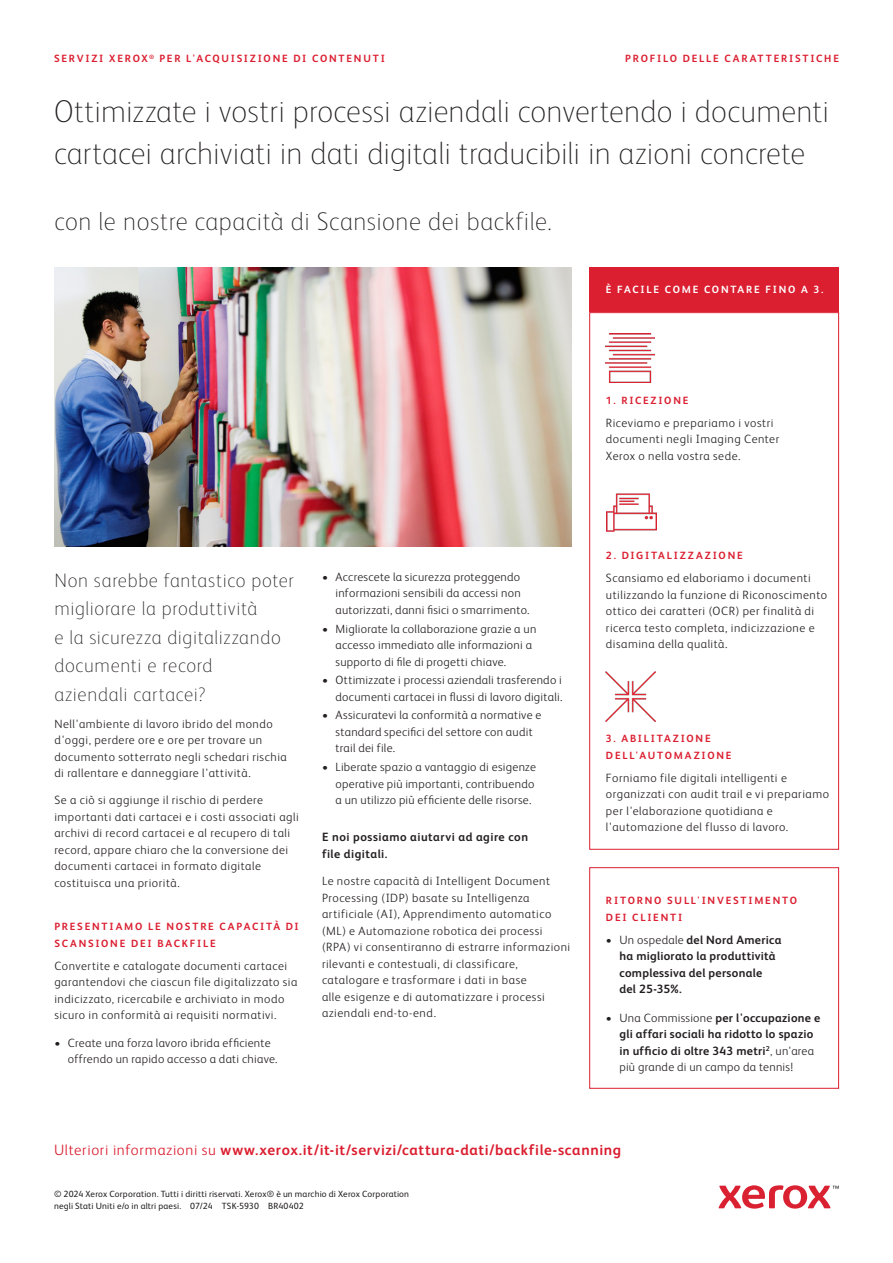
<style>
.page{position:relative;width:893px;height:1263px;background:#fff}
.page>*{position:absolute;margin:0;border:0;box-sizing:border-box;transform-origin:0 0}
.Page_Title{font:100 31.5px/42px "Xerox Sans";letter-spacing:.005em;color:#231f20}
.Page_Title-2{font:100 25.5px "Xerox Sans";letter-spacing:.02em;color:#231f20}
.Intro{font:100 19.5px/28.5px "Xerox Sans";letter-spacing:.035em;color:#231f20}
.Call_to_action{font:700 15px "Xerox Sans";letter-spacing:.04em;color:#db1e30}
.Body_Text{font:300 12px/16.5px "Xerox Sans";letter-spacing:.04em;color:#231f20}
.Body_Text-2{font:300 12px/16.5px "Xerox Sans";letter-spacing:.02em;color:#231f20}
.Body_Subhead_Level_2{font:700 12px/16.5px "Xerox Sans";letter-spacing:.025em;color:#231f20}
.Body_Subhead{font:700 10.5px/16.5px "Xerox Sans";letter-spacing:.17em;color:#db1e30}
.Body_Subhead-2{font:700 10.5px "Xerox Sans";letter-spacing:.165em;color:#fff}
.Legal{font:9px/12px "Xerox Sans";letter-spacing:.02em;color:#231f20}
.s1{font-weight:300}
</style>
<div class="page">
<svg style="left:719px;top:1185px;width:120px;height:23px"></svg>
<img style="left:54px;top:267px;width:518px;height:279px">
<div style="left:589px;top:312px;width:250px;height:538px;border:1px solid #db1e30"></div>
<div style="left:589px;top:867px;width:250px;height:222px;border:1px solid #db1e30"></div>
<div style="left:589px;top:267px;width:250px;height:45px;background:#db1e30"></div>
<img style="left:605px;top:333px;width:50px;height:50px">
<img style="left:606px;top:672px;width:50px;height:49px">
<img style="left:606px;top:493px;width:50px;height:39px">
<p class="Body_Subhead" style="left:54px;top:50px;width:332px">SERVIZI XEROX<sup>®</sup> PER L'ACQUISIZIONE DI CONTENUTI</p>
<p class="Body_Subhead" style="left:625px;top:50px;width:215px">PROFILO DELLE CARATTERISTICHE</p>
<p class="Page_Title" style="left:54px;top:89px;width:776px">Ottimizzate i vostri processi aziendali convertendo i documenti cartacei archiviati in dati digitali traducibili in azioni concrete</p>
<p class="Page_Title-2" style="left:54px;top:204px;width:499px">con le nostre capacità di Scansione dei backfile.</p>
<p class="Body_Subhead-2" style="left:606px;top:282px;width:219px">È FACILE COME CONTARE FINO A 3.</p>
<p class="Body_Subhead" style="left:606px;top:391px;width:84px">1. RICEZIONE</p>
<p class="Body_Text" style="left:606px;top:414px;width:175px">Riceviamo e prepariamo i vostri documenti negli Imaging Center<br>Xerox o nella vostra sede.</p>
<p class="Intro" style="left:54px;top:565px;width:241px">Non sarebbe fantastico poter migliorare la produttività<br>e la sicurezza digitalizzando documenti e record<br>aziendali cartacei?</p>
<p class="Body_Text" style="left:54px;top:715px;width:234px">Nell'ambiente di lavoro ibrido del mondo d'oggi, perdere ore e ore per trovare un documento sotterrato negli schedari rischia di rallentare e danneggiare l'attività.</p>
<p class="Body_Text" style="left:54px;top:791px;width:246px">Se a ciò si aggiunge il rischio di perdere importanti dati cartacei e i costi associati agli archivi di record cartacei e al recupero di tali record, appare chiaro che la conversione dei documenti cartacei in formato digitale costituisca una priorità.</p>
<p class="Body_Subhead" style="left:54px;top:918px;width:246px">PRESENTIAMO LE NOSTRE CAPACITÀ DI<br>SCANSIONE DEI BACKFILE</p>
<p class="Body_Text" style="left:54px;top:957px;width:245px">Convertite e catalogate documenti cartacei garantendovi che ciascun file digitalizzato sia indicizzato, ricercabile e archiviato in modo sicuro in conformità ai requisiti normativi.</p>
<p class="Body_Text" style="left:68px;top:1034px;width:211px;text-indent:-14px">• Create una forza lavoro ibrida efficiente offrendo un rapido accesso a dati chiave.</p>
<p class="Body_Text" style="left:336px;top:568px;width:196px;text-indent:-14px">• Accrescete la sicurezza proteggendo informazioni sensibili da accessi non autorizzati, danni fisici o smarrimento.</p>
<p class="Body_Text" style="left:336px;top:620px;width:202px;text-indent:-14px">• Migliorate la collaborazione grazie a un accesso immediato alle informazioni a supporto di file di progetti chiave.</p>
<p class="Body_Text-2" style="left:322px;top:671px;width:242px;text-align:right">• Ottimizzate i processi aziendali trasferendo i documenti cartacei in flussi di lavoro digitali.</p>
<p class="Body_Text-2" style="left:336px;top:706px;width:207px;text-indent:-14px">• Assicuratevi la conformità a normative e standard specifici del settore con audit trail dei file.</p>
<p class="Body_Text-2" style="left:336px;top:758px;width:202px;text-indent:-14px">• Liberate spazio a vantaggio di esigenze operative più importanti, contribuendo a un utilizzo più efficiente delle risorse.</p>
<p class="Body_Subhead_Level_2" style="left:322px;top:828px;width:208px">E noi possiamo aiutarvi ad agire con file digitali.</p>
<p class="Body_Text" style="left:322px;top:872px;width:250px">Le nostre capacità di Intelligent Document Processing (IDP) basate su Intelligenza artificiale (AI), Apprendimento automatico (ML) e Automazione robotica dei processi (RPA) vi consentiranno di estrarre informazioni rilevanti e contestuali, di classificare, catalogare e trasformare i dati in base<br>alle esigenze e di automatizzare i processi aziendali end-to-end.</p>
<p class="Body_Subhead" style="left:606px;top:547px;width:138px">2. DIGITALIZZAZIONE</p>
<p class="Body_Text" style="left:606px;top:569px;width:223px">Scansiamo ed elaboriamo i documenti utilizzando la funzione di Riconoscimento ottico dei caratteri (OCR) per finalità di ricerca testo completa, indicizzazione e disamina della qualità.</p>
<p class="Body_Subhead" style="left:606px;top:730px;width:127px">3. ABILITAZIONE<br>DELL'AUTOMAZIONE</p>
<p class="Body_Text" style="left:606px;top:769px;width:225px">Forniamo file digitali intelligenti e organizzati con audit trail e vi prepariamo per l'elaborazione quotidiana e l'automazione del flusso di lavoro.</p>
<p class="Body_Subhead" style="left:606px;top:892px;width:193px">RITORNO SULL'INVESTIMENTO<br>DEI CLIENTI</p>
<p class="Body_Subhead_Level_2" style="left:619px;top:931px;width:164px;text-indent:-14px"><span class="s1">• Un ospedale</span> del Nord America ha migliorato la produttività complessiva del personale del 25-35%.</p>
<p class="Body_Subhead_Level_2" style="left:619px;top:1009px;width:202px;text-indent:-13px"><span class="s1">• Una Commissione</span> per l'occupazione e gli affari sociali ha ridotto lo spazio in ufficio di oltre 343 metri<sup>2</sup><span class="s1">, un'area più grande di un campo da tennis!</span></p>
<p class="Call_to_action" style="left:54px;top:1140px;width:569px"><span class="s1">Ulteriori informazioni su</span> www.xerox.it/it-it/servizi/cattura-dati/backfile-scanning</p>
<p class="Legal" style="left:54px;top:1187px;width:357px">© 2024 Xerox Corporation. Tutti i diritti riservati. Xerox® è un marchio di Xerox Corporation negli Stati Uniti e/o in altri paesi. 07/24 TSK-5930 BR40402</p>
</div>
